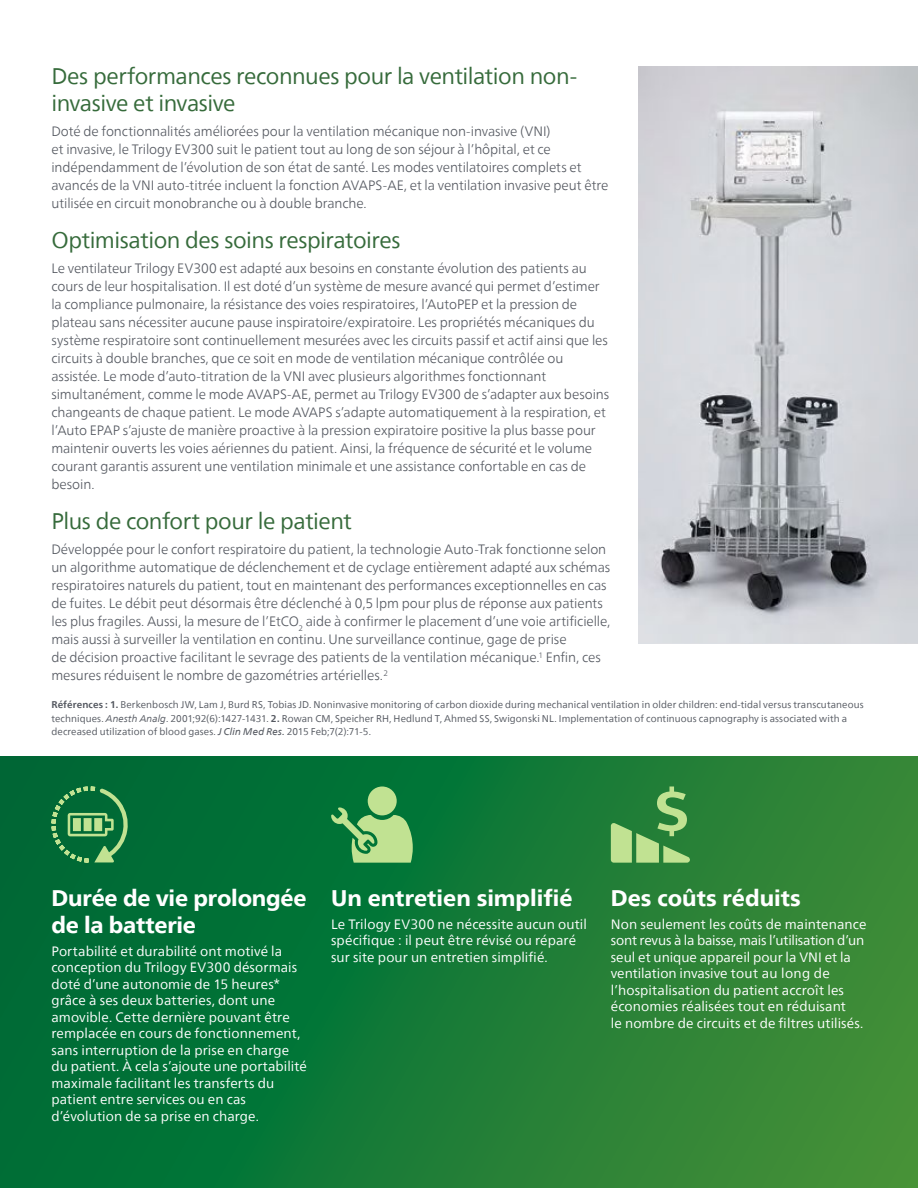
<style>
.page{position:relative;width:918px;height:1188px;background:#fff}
.page>*{position:absolute;margin:0;border:0;box-sizing:border-box;transform-origin:0 0}
.t1{font:22.5px/27px "Neue Frutiger World";letter-spacing:-.02em;color:#366b3b}
.t2{font:800 22.5px/27px "Neue Frutiger World";letter-spacing:-.005em;color:#fff}
.t3{font:300 13.5px/18px "Neue Frutiger World";letter-spacing:-.005em;color:#545860}
.t4{font:13.5px/16.5px "Neue Frutiger World";letter-spacing:.005em;color:#fff}
.t5{font:9.75px/13.5px "Neue Frutiger World";letter-spacing:.01em;color:#545860}
.s1{font-weight:700}
.s2{font-style:italic}
</style>
<div class="page">
<svg style="left:0;top:757px;width:918px;height:431px;background:#187a36"></svg>
<img style="left:638px;top:67px;width:280px;height:576px">
<svg style="left:51px;top:786px;width:78px;height:77px;background:#31884c"></svg>
<div style="left:368px;top:786px;width:29px;height:29px;background:#c1e292;border-radius:50%"></div>
<svg style="left:331px;top:807px;width:82px;height:56px;background:#71b46c"></svg>
<svg style="left:611px;top:786px;width:79px;height:77px;background:#5da358"></svg>
<h1 class="t1" style="left:51px;top:64px;width:527px">Des performances reconnues pour la ventilation non&shy;invasive et invasive</h1>
<p class="t3" style="left:51px;top:122px;width:558px">Doté de fonctionnalités améliorées pour la ventilation mécanique non-invasive (VNI)<br>et invasive, le Trilogy EV300 suit le patient tout au long de son séjour à l’hôpital, et ce indépendamment de l’évolution de son état de santé. Les modes ventilatoires complets et avancés de la VNI auto-titrée incluent la fonction AVAPS-AE, et la ventilation invasive peut être utilisée en circuit monobranche ou à double branche.</p>
<h1 class="t1" style="left:51px;top:229px;width:350px">Optimisation des soins respiratoires</h1>
<p class="t3" style="left:51px;top:259px;width:559px">Le ventilateur Trilogy EV300 est adapté aux besoins en constante évolution des patients au cours de leur hospitalisation. Il est doté d’un système de mesure avancé qui permet d’estimer la compliance pulmonaire, la résistance des voies respiratoires, l’AutoPEP et la pression de plateau sans nécessiter aucune pause inspiratoire/expiratoire. Les propriétés mécaniques du système respiratoire sont continuellement mesurées avec les circuits passif et actif ainsi que les circuits à double branches, que ce soit en mode de ventilation mécanique contrôlée ou assistée. Le mode d’auto-titration de la VNI avec plusieurs algorithmes fonctionnant simultanément, comme le mode AVAPS-AE, permet au Trilogy EV300 de s’adapter aux besoins changeants de chaque patient. Le mode AVAPS s’adapte automatiquement à la respiration, et l’Auto EPAP s’ajuste de manière proactive à la pression expiratoire positive la plus basse pour maintenir ouverts les voies aériennes du patient. Ainsi, la fréquence de sécurité et le volume courant garantis assurent une ventilation minimale et une assistance confortable en cas de besoin.</p>
<h1 class="t1" style="left:51px;top:510px;width:302px">Plus de confort pour le patient</h1>
<p class="t3" style="left:51px;top:541px;width:560px">Développée pour le confort respiratoire du patient, la technologie Auto-Trak fonctionne selon un algorithme automatique de déclenchement et de cyclage entièrement adapté aux schémas respiratoires naturels du patient, tout en maintenant des performances exceptionnelles en cas de fuites. Le débit peut désormais être déclenché à 0,5 lpm pour plus de réponse aux patients les plus fragiles. Aussi, la mesure de l’EtCO<sub>2</sub> aide à confirmer le placement d’une voie artificielle, mais aussi à surveiller la ventilation en continu. Une surveillance continue, gage de prise<br>de décision proactive facilitant le sevrage des patients de la ventilation mécanique.<sup>1</sup> Enfin, ces mesures réduisent le nombre de gazométries artérielles.<sup>2</sup></p>
<p class="t5" style="left:51px;top:698px;width:814px"><span class="s1">Références : 1.</span> Berkenbosch JW, Lam J, Burd RS, Tobias JD. Noninvasive monitoring of carbon dioxide during mechanical ventilation in older children: end-tidal versus transcutaneous techniques. <span class="s2">Anesth Analg</span>. 2001;92(6):1427-1431. <span class="s1">2.</span> Rowan CM, Speicher RH, Hedlund T, Ahmed SS, Swigonski NL. Implementation of continuous capnography is associated with a decreased utilization of blood gases. <span class="s2">J Clin Med Res.</span> 2015 Feb;7(2):71-5.</p>
<h1 class="t2" style="left:51px;top:886px;width:257px">Durée de vie prolongée de la batterie</h1>
<p class="t4" style="left:51px;top:943px;width:257px">Portabilité et durabilité ont motivé la conception du Trilogy EV300 désormais doté d’une autonomie de 15 heures* grâce à ses deux batteries, dont une amovible. Cette dernière pouvant être remplacée en cours de fonctionnement, sans interruption de la prise en charge du patient. À cela s’ajoute une portabilité maximale facilitant les transferts du patient entre services ou en cas d’évolution de sa prise en charge.</p>
<h1 class="t2" style="left:331px;top:884px;width:243px">Un entretien simplifié</h1>
<p class="t4" style="left:331px;top:916px;width:257px">Le Trilogy EV300 ne nécessite aucun outil spécifique : il peut être révisé ou réparé sur site pour un entretien simplifié.</p>
<h1 class="t2" style="left:611px;top:886px;width:191px">Des coûts réduits</h1>
<p class="t4" style="left:611px;top:917px;width:257px">Non seulement les coûts de maintenance sont revus à la baisse, mais l’utilisation d’un seul et unique appareil pour la VNI et la ventilation invasive tout au long de l’hospitalisation du patient accroît les économies réalisées tout en réduisant<br>le nombre de circuits et de filtres utilisés.</p>
</div>
